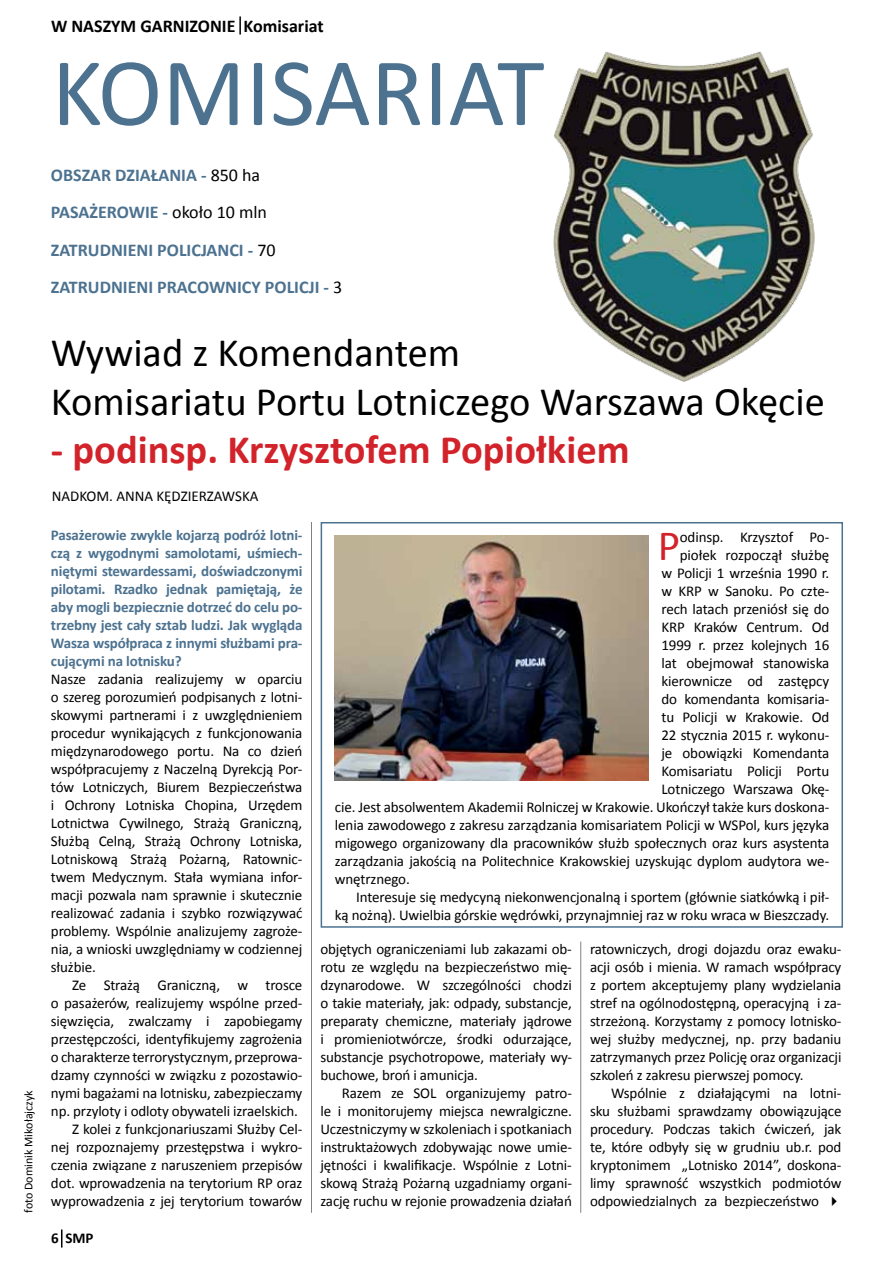
<style>
.page{position:relative;width:893px;height:1263px;background:#fff}
.page>*{position:absolute;margin:0;border:0;box-sizing:border-box;transform-origin:0 0}
.t1{font:97.5px "Calibri";color:#4c7290}
.t2{font:43.35px "Calibri";color:#d2232a}
.t3{font:40.5px/48.6px "Calibri";color:#000}
.t4{font:700 40.5px "Calibri";color:#d2232a}
.t5{font:700 18px/37.5px "Calibri";color:#4c7290}
.t6{font:700 18px "Calibri";color:#000}
.t7{font:15px/18px "Calibri";letter-spacing:-.01em;color:#000;text-align:justify}
.t8{font:700 15px/18px "Calibri";letter-spacing:-.01em;color:#4c7290;text-align:justify}
.t9{font:700 15px "Calibri";color:#000}
.t10{font:12px "Calibri";color:#000}
.s1{font-weight:400;color:#000}
</style>
<div class="page">
<svg style="left:61px;top:1229px;width:2px;height:18px"></svg>
<hr style="left:311px;top:522px;width:1px;height:691px;background:#000">
<hr style="left:580px;top:941px;width:1px;height:272px;background:#000">
<div style="left:321px;top:522px;width:522px;height:406px;border:2px solid #4c7290"></div>
<img style="left:334px;top:535px;width:315px;height:246px">
<img style="left:553px;top:51px;width:262px;height:330px">
<svg style="left:239px;top:16px;width:2px;height:19px"></svg>
<p class="t6" style="left:51px;top:15px;width:274px">W NASZYM GARNIZONIE Komisariat</p>
<h1 class="t1" style="left:52px;top:31px;width:494px">KOMISARIAT</h1>
<p class="t5" style="left:51px;top:156px;width:293px">OBSZAR DZIAŁANIA - <span class="s1">850 ha<br></span>PASAŻEROWIE - <span class="s1">około 10 mln<br></span>ZATRUDNIENI POLICJANCI - <span class="s1">70<br></span>ZATRUDNIENI PRACOWNICY POLICJI - <span class="s1">3</span></p>
<p class="t10" style="left:21px;top:1213px;width:124px;rotate:-90deg">foto Dominik Mikołajczyk</p>
<h3 class="t3" style="left:51px;top:329px;width:775px">Wywiad z Komendantem<br>Komisariatu Portu Lotniczego Warszawa Okęcie</h3>
<h3 class="t4" style="left:51px;top:424px;width:580px">- podinsp. Krzysztofem Popiołkiem</h3>
<p class="t7" style="left:52px;top:487px;width:208px">NADKOM. ANNA KĘDZIERZAWSKA</p>
<p class="t8" style="left:51px;top:526px;width:253px">Pasażerowie zwykle kojarzą podróż lotni&shy;czą z wygodnymi samolotami, uśmiech&shy;niętymi stewardessami, doświadczonymi pilotami. Rzadko jednak pamiętają, że aby mogli bezpiecznie dotrzeć do celu po&shy;trzebny jest cały sztab ludzi. Jak wygląda Wasza współpraca z innymi służbami pra&shy;cującymi na lotnisku?</p>
<p class="t7" style="left:51px;top:670px;width:253px">Nasze zadania realizujemy w oparciu o szereg porozumień podpisanych z lotni&shy;skowymi partnerami i z uwzględnieniem procedur wynikających z funkcjonowania międzynarodowego portu. Na co dzień współpracujemy z Naczelną Dyrekcją Por&shy;tów Lotniczych, Biurem Bezpieczeństwa i Ochrony Lotniska Chopina, Urzędem Lotnictwa Cywilnego, Strażą Graniczną, Służbą Celną, Strażą Ochrony Lotniska, Lotniskową Strażą Pożarną, Ratownic&shy;twem Medycznym. Stała wymiana infor&shy;macji pozwala nam sprawnie i skutecznie realizować zadania i szybko rozwiązywać problemy. Wspólnie analizujemy zagroże&shy;nia, a wnioski uwzględniamy w codziennej służbie.</p>
<p class="t7" style="left:51px;top:976px;width:253px;text-align:right">Ze Strażą Graniczną, w trosce<br>o pasażerów, realizujemy wspólne przed&shy;sięwzięcia, zwalczamy i zapobiegamy przestępczości, identyfikujemy zagrożenia o charakterze terrorystycznym, przeprowa&shy;dzamy czynności w związku z pozostawio&shy;nymi bagażami na lotnisku, zabezpieczamy np. przyloty i odloty obywateli izraelskich.<br>Z kolei z funkcjonariuszami Służby Cel&shy;nej rozpoznajemy przestępstwa i wykro&shy;czenia związane z naruszeniem przepisów dot. wprowadzenia na terytorium RP oraz wyprowadzenia z jej terytorium towarów</p>
<p class="t9" style="left:51px;top:1228px;width:44px">6 SMP</p>
<h2 class="t2" style="left:658px;top:518px;width:24px">P</h2>
<p class="t7" style="left:680px;top:528px;width:151px">odinsp. Krzysztof Po-</p>
<p class="t7" style="left:680px;top:546px;width:151px">piołek rozpoczął służbę</p>
<p class="t7" style="left:661px;top:564px;width:169px">w Policji 1 września 1990 r.</p>
<p class="t7" style="left:661px;top:582px;width:169px">w KRP w Sanoku. Po czte-</p>
<p class="t7" style="left:661px;top:600px;width:169px">rech latach przeniósł się do</p>
<p class="t7" style="left:661px;top:618px;width:169px">KRP Kraków Centrum. Od</p>
<p class="t7" style="left:661px;top:636px;width:169px">1999 r. przez kolejnych 16</p>
<p class="t7" style="left:661px;top:654px;width:169px">lat obejmował stanowiska</p>
<p class="t7" style="left:661px;top:672px;width:169px">kierownicze od zastępcy</p>
<p class="t7" style="left:661px;top:690px;width:169px">do komendanta komisaria-</p>
<p class="t7" style="left:661px;top:708px;width:169px">tu Policji w Krakowie. Od</p>
<p class="t7" style="left:661px;top:726px;width:169px">22 stycznia 2015 r. wykonu-</p>
<p class="t7" style="left:661px;top:744px;width:169px">je obowiązki Komendanta</p>
<p class="t7" style="left:661px;top:762px;width:169px">Komisariatu Policji Portu</p>
<p class="t7" style="left:661px;top:780px;width:169px">Lotniczego Warszawa Okę-</p>
<p class="t7" style="left:335px;top:798px;width:496px">cie. Jest absolwentem Akademii Rolniczej w Krakowie. Ukończył także kurs doskona-</p>
<p class="t7" style="left:335px;top:816px;width:496px">lenia zawodowego z zakresu zarządzania komisariatem Policji w WSPol, kurs języka</p>
<p class="t7" style="left:335px;top:834px;width:496px">migowego organizowany dla pracowników służb społecznych oraz kurs asystenta</p>
<p class="t7" style="left:335px;top:852px;width:496px">zarządzania jakością na Politechnice Krakowskiej uzyskując dyplom audytora we-</p>
<p class="t7" style="left:335px;top:870px;width:76px">wnętrznego.</p>
<p class="t7" style="left:356px;top:888px;width:475px">Interesuje się medycyną niekonwencjonalną i sportem (głównie siatkówką i pił-</p>
<p class="t7" style="left:335px;top:906px;width:496px">ką nożną). Uwielbia górskie wędrówki, przynajmniej raz w roku wraca w Bieszczady.</p>
<p class="t7" style="left:320px;top:940px;width:253px">objętych ograniczeniami lub zakazami ob&shy;rotu ze względu na bezpieczeństwo mię&shy;dzynarodowe. W szczególności chodzi o takie materiały, jak: odpady, substancje, preparaty chemiczne, materiały jądrowe i promieniotwórcze, środki odurzające, substancje psychotropowe, materiały wy&shy;buchowe, broń i amunicja.</p>
<p class="t7" style="left:320px;top:1084px;width:253px;text-indent:21px">Razem ze SOL organizujemy patro&shy;le i monitorujemy miejsca newralgiczne.<br>Uczestniczymy w szkoleniach i spotkaniach instruktażowych zdobywając nowe umie&shy;jętności i kwalifikacje. Wspólnie z Lotni&shy;skową Strażą Pożarną uzgadniamy organi&shy;zację ruchu w rejonie prowadzenia działań</p>
<p class="t7" style="left:590px;top:940px;width:253px">ratowniczych, drogi dojazdu oraz ewaku&shy;acji osób i mienia. W ramach współpracy z portem akceptujemy plany wydzielania stref na ogólnodostępną, operacyjną i za&shy;strzeżoną. Korzystamy z pomocy lotnisko&shy;wej służby medycznej, np. przy badaniu zatrzymanych przez Policję oraz organizacji szkoleń z zakresu pierwszej pomocy.</p>
<p class="t7" style="left:590px;top:1084px;width:253px;text-indent:21px">Wspólnie z działającymi na lotni&shy;sku służbami sprawdzamy obowiązujące procedury. Podczas takich ćwiczeń, jak te, które odbyły się w grudniu ub.r. pod kryptonimem „Lotnisko 2014”, doskona&shy;limy sprawność wszystkich podmiotów odpowiedzialnych za bezpieczeństwo ✔</p>
</div>
